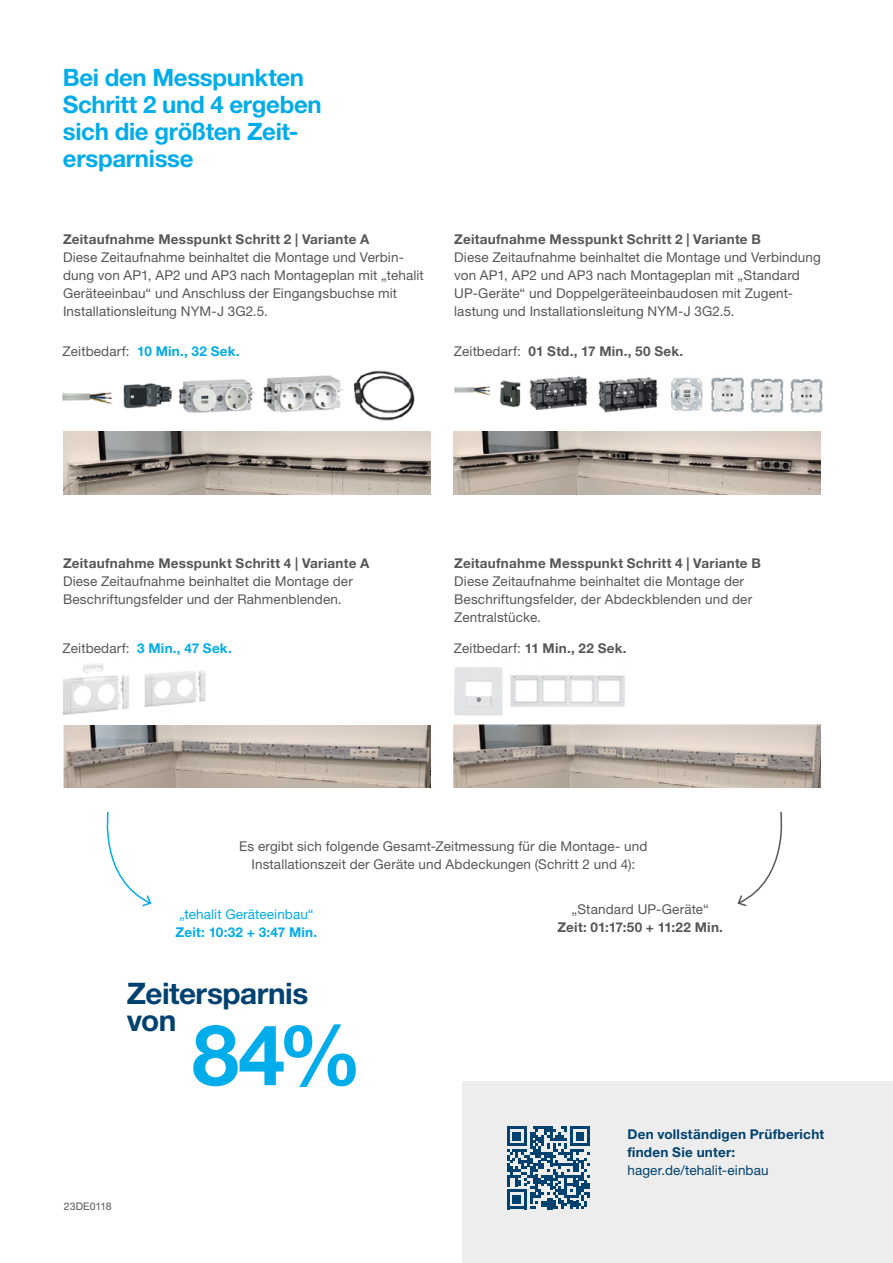
<style>
.page{position:relative;width:893px;height:1263px;background:#fff}
.page>*{position:absolute;margin:0;border:0;box-sizing:border-box;transform-origin:0 0}
.hager_Headline_16pt{font:700 84.3px "Helvetica Neue LTW1 G";color:#00ace9}
.hager_Headline_16pt-2{font:700 29.7px/27px "Helvetica Neue LTW1 G";letter-spacing:-.015em;color:#004170}
.hager_Headline_16pt-3{font:700 24px/27px "Helvetica Neue LTW1 G";letter-spacing:-.015em;color:#00ace9}
.hager_Copy_text_9pt{font:13.5px/18px "Helvetica Neue LTW1 G";letter-spacing:.01em;color:#575756}
.hager_Copy_text_9pt-2{font:700 13.5px "Helvetica Neue LTW1 G";letter-spacing:.02em;color:#575756}
.hager_Copy_text_9pt-3{font:700 13.5px "Helvetica Neue LTW1 G";letter-spacing:.02em;color:#00ace9}
.hager_Copy_text_9pt-4{font:700 13.5px/18px "Helvetica Neue LTW1 G";letter-spacing:.02em;color:#004170}
.hager_Copy_text_9pt-5{font:13.5px "Helvetica Neue LTW1 G";letter-spacing:.01em;color:#004170}
.hager_Copy_text_9pt-6{font:13.5px "Helvetica Neue LTW1 G";letter-spacing:.01em;color:#00ace9}
.hager_Margin_notes_7{font:10.5px "Helvetica Neue LTW1 G";letter-spacing:.005em;color:#575756}
.s1{font-weight:400;color:#575756}
.s2{font-weight:400}
</style>
<div class="page">
<img style="left:64px;top:725px;width:367px;height:63px">
<img style="left:454px;top:725px;width:367px;height:62px">
<img style="left:64px;top:432px;width:367px;height:62px">
<img style="left:62px;top:370px;width:353px;height:51px">
<img style="left:454px;top:376px;width:369px;height:37px">
<img style="left:454px;top:432px;width:367px;height:62px">
<img style="left:454px;top:667px;width:171px;height:49px">
<img style="left:62px;top:663px;width:144px;height:52px">
<svg style="left:106px;top:811px;width:46px;height:96px"></svg>
<svg style="left:737px;top:811px;width:46px;height:96px"></svg>
<div style="left:462px;top:1081px;width:431px;height:182px;background:#ededed"></div>
<svg style="left:507px;top:1126px;width:83px;height:83px"></svg>
<p class="hager_Headline_16pt-3" style="left:63px;top:64px;width:260px">Bei den Messpunkten<br>Schritt 2 und 4 ergeben sich die größten Zeit&shy;ersparnisse</p>
<p class="hager_Copy_text_9pt-2" style="left:63px;top:230px;width:308px">Zeitaufnahme Messpunkt Schritt 2 | Variante A</p>
<p class="hager_Copy_text_9pt" style="left:63px;top:248px;width:362px">Diese Zeitaufnahme beinhaltet die Montage und Verbin&shy;dung von AP1, AP2 und AP3 nach Montageplan mit „tehalit Geräteeinbau“ und Anschluss der Eingangsbuchse mit Installationsleitung NYM-J 3G2.5.</p>
<p class="hager_Copy_text_9pt-3" style="left:63px;top:343px;width:178px"><span class="s1">Zeitbedarf:</span> 10 Min., 32 Sek.</p>
<p class="hager_Copy_text_9pt-2" style="left:454px;top:230px;width:308px">Zeitaufnahme Messpunkt Schritt 2 | Variante B</p>
<p class="hager_Copy_text_9pt" style="left:454px;top:248px;width:368px">Diese Zeitaufnahme beinhaltet die Montage und Verbindung von AP1, AP2 und AP3 nach Montageplan mit „Standard UP-Geräte“ und Doppelgeräteeinbaudosen mit Zugent&shy;lastung und Installationsleitung NYM-J 3G2.5.</p>
<p class="hager_Copy_text_9pt-2" style="left:454px;top:343px;width:231px"><span class="s2">Zeitbedarf:</span> 01 Std., 17 Min., 50 Sek.</p>
<p class="hager_Copy_text_9pt-2" style="left:63px;top:554px;width:308px">Zeitaufnahme Messpunkt Schritt 4 | Variante A</p>
<p class="hager_Copy_text_9pt" style="left:63px;top:572px;width:291px">Diese Zeitaufnahme beinhaltet die Montage der<br>Beschriftungsfelder und der Rahmenblenden.</p>
<p class="hager_Copy_text_9pt-3" style="left:63px;top:640px;width:171px"><span class="s1">Zeitbedarf:</span> 3 Min., 47 Sek.</p>
<p class="hager_Copy_text_9pt-2" style="left:454px;top:554px;width:308px">Zeitaufnahme Messpunkt Schritt 4 | Variante B</p>
<p class="hager_Copy_text_9pt" style="left:454px;top:572px;width:300px">Diese Zeitaufnahme beinhaltet die Montage der<br>Beschriftungsfelder, der Abdeckblenden und der<br>Zentralstücke.</p>
<p class="hager_Copy_text_9pt-2" style="left:454px;top:640px;width:174px"><span class="s2">Zeitbedarf:</span> 11 Min., 22 Sek.</p>
<p class="hager_Copy_text_9pt" style="left:239px;top:837px;width:410px;text-align:center">Es ergibt sich folgende Gesamt-Zeitmessung für die Montage- und<br>Installationszeit der Geräte und Abdeckungen (Schritt 2 und 4):</p>
<p class="hager_Copy_text_9pt-6" style="left:179px;top:905px;width:136px">„tehalit Geräteeinbau“</p>
<p class="hager_Copy_text_9pt-3" style="left:175px;top:923px;width:143px">Zeit: 10:32 + 3:47 Min.</p>
<p class="hager_Headline_16pt-2" style="left:127px;top:980px;width:183px">Zeitersparnis von</p>
<p class="hager_Headline_16pt" style="left:192px;top:1003px;width:171px">84%</p>
<p class="hager_Margin_notes_7" style="left:64px;top:1199px;width:50px">23DE0118</p>
<p class="hager_Copy_text_9pt" style="left:572px;top:900px;width:139px">„Standard UP-Geräte“</p>
<p class="hager_Copy_text_9pt-2" style="left:557px;top:919px;width:167px">Zeit: 01:17:50 + 11:22 Min.</p>
<p class="hager_Copy_text_9pt-4" style="left:627px;top:1125px;width:198px">Den vollständigen Prüfbericht finden Sie unter:</p>
<p class="hager_Copy_text_9pt-5" style="left:627px;top:1162px;width:143px">hager.de/tehalit-einbau</p>
</div>
